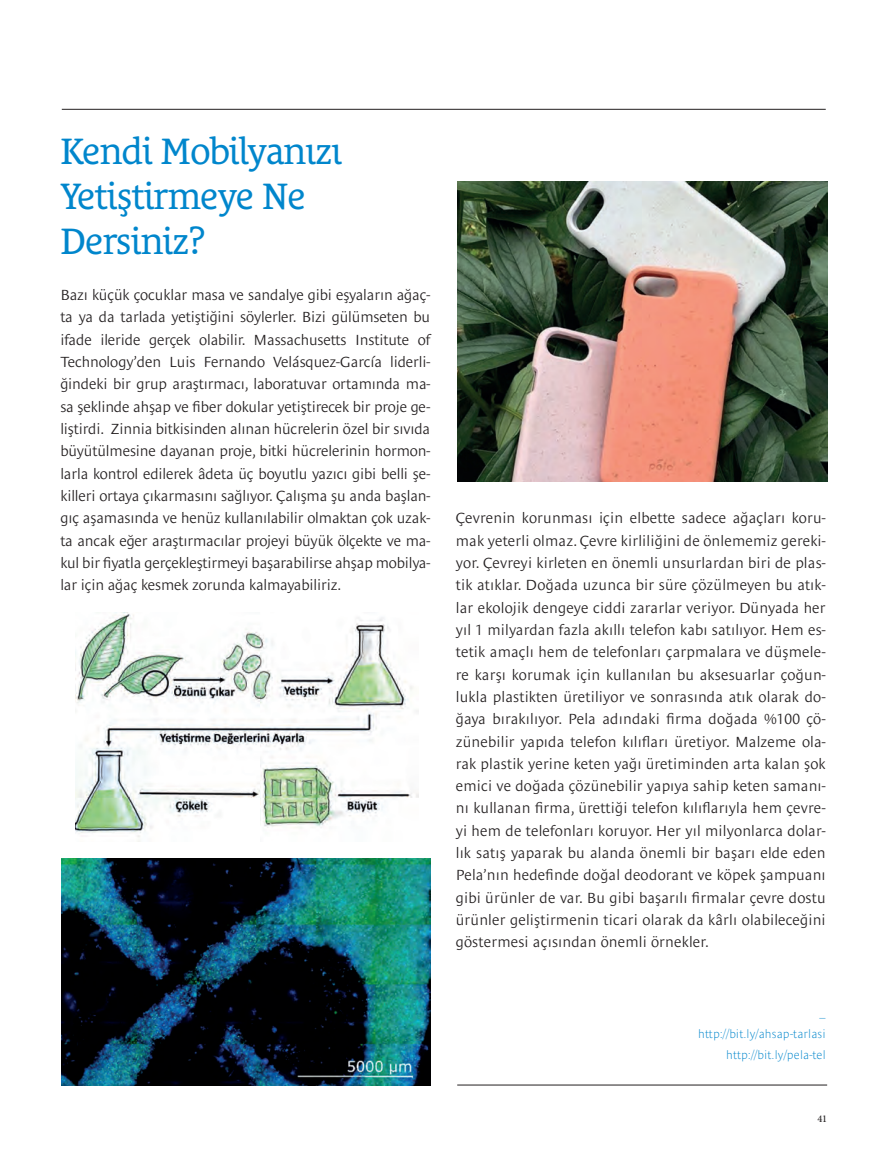
<style>
.page{position:relative;width:890px;height:1168px;background:#fff}
.page>*{position:absolute;margin:0;border:0;box-sizing:border-box;transform-origin:0 0}
.t1{font:37.5px/45px "Le Monde Courrier Pro";letter-spacing:-.025em;color:#0086cc}
.t2{font:300 15px/22.4px "Le Monde Sans Pro";letter-spacing:-.01em;color:#231f20;text-align:justify}
.t3{font:300 expanded 12px/21px "Le Monde Sans Pro";letter-spacing:.01em;color:#0086cc;text-align:right}
.t4{font:500 10.35px "Minion Pro";color:#231f20}
</style>
<div class="page">
<hr style="left:457px;top:1084px;width:370px;height:1px;background:#231f20">
<hr style="left:62px;top:109px;width:764px;height:1px;background:#231f20">
<img style="left:62px;top:858px;width:368px;height:227px">
<img style="left:457px;top:181px;width:370px;height:301px">
<img style="left:75px;top:613px;width:343px;height:228px">
<h1 class="t1" style="left:60px;top:125px;width:283px">Kendi Mobilyanızı<br>Yetiştirmeye Ne<br>Dersiniz?</h1>
<p class="t2" style="left:60px;top:282px;width:371px">Bazı küçük çocuklar masa ve sandalye gibi eşyaların ağaç&shy;ta ya da tarlada yetiştiğini söylerler. Bizi gülümseten bu ifade ileride gerçek olabilir. Massachusetts Institute of Technology’den Luis Fernando Velásquez-García liderli&shy;ğindeki bir grup araştırmacı, laboratuvar ortamında ma&shy;sa şeklinde ahşap ve fiber dokular yetiştirecek bir proje ge&shy;liştirdi. Zinnia bitkisinden alınan hücrelerin özel bir sıvıda büyütülmesine dayanan proje, bitki hücrelerinin hormon&shy;larla kontrol edilerek âdeta üç boyutlu yazıcı gibi belli şe&shy;killeri ortaya çıkarmasını sağlıyor. Çalışma şu anda başlan&shy;gıç aşamasında ve henüz kullanılabilir olmaktan çok uzak&shy;ta ancak eğer araştırmacılar projeyi büyük ölçekte ve ma&shy;kul bir fiyatla gerçekleştirmeyi başarabilirse ahşap mobilya&shy;lar için ağaç kesmek zorunda kalmayabiliriz.</p>
<p class="t2" style="left:456px;top:505px;width:371px">Çevrenin korunması için elbette sadece ağaçları koru&shy;mak yeterli olmaz. Çevre kirliliğini de önlememiz gereki&shy;yor. Çevreyi kirleten en önemli unsurlardan biri de plas&shy;tik atıklar. Doğada uzunca bir süre çözülmeyen bu atık&shy;lar ekolojik dengeye ciddi zararlar veriyor. Dünyada her yıl 1 milyardan fazla akıllı telefon kabı satılıyor. Hem es&shy;tetik amaçlı hem de telefonları çarpmalara ve düşmele&shy;re karşı korumak için kullanılan bu aksesuarlar çoğun&shy;lukla plastikten üretiliyor ve sonrasında atık olarak do&shy;ğaya bırakılıyor. Pela adındaki firma doğada %100 çö&shy;zünebilir yapıda telefon kılıfları üretiyor. Malzeme ola&shy;rak plastik yerine keten yağı üretiminden arta kalan şok emici ve doğada çözünebilir yapıya sahip keten samanı&shy;nı kullanan firma, ürettiği telefon kılıflarıyla hem çevre&shy;yi hem de telefonları koruyor. Her yıl milyonlarca dolar&shy;lık satış yaparak bu alanda önemli bir başarı elde eden Pela’nın hedefinde doğal deodorant ve köpek şampuanı gibi ürünler de var. Bu gibi başarılı firmalar çevre dostu ürünler geliştirmenin ticari olarak da kârlı olabileceğini göstermesi açısından önemli örnekler.</p>
<p class="t3" style="left:698px;top:1001px;width:129px">_ http://bit.ly/ahsap-tarlasi http://bit.ly/pela-tel</p>
<p class="t4" style="left:817px;top:1111px;width:11px">41</p>
</div>
